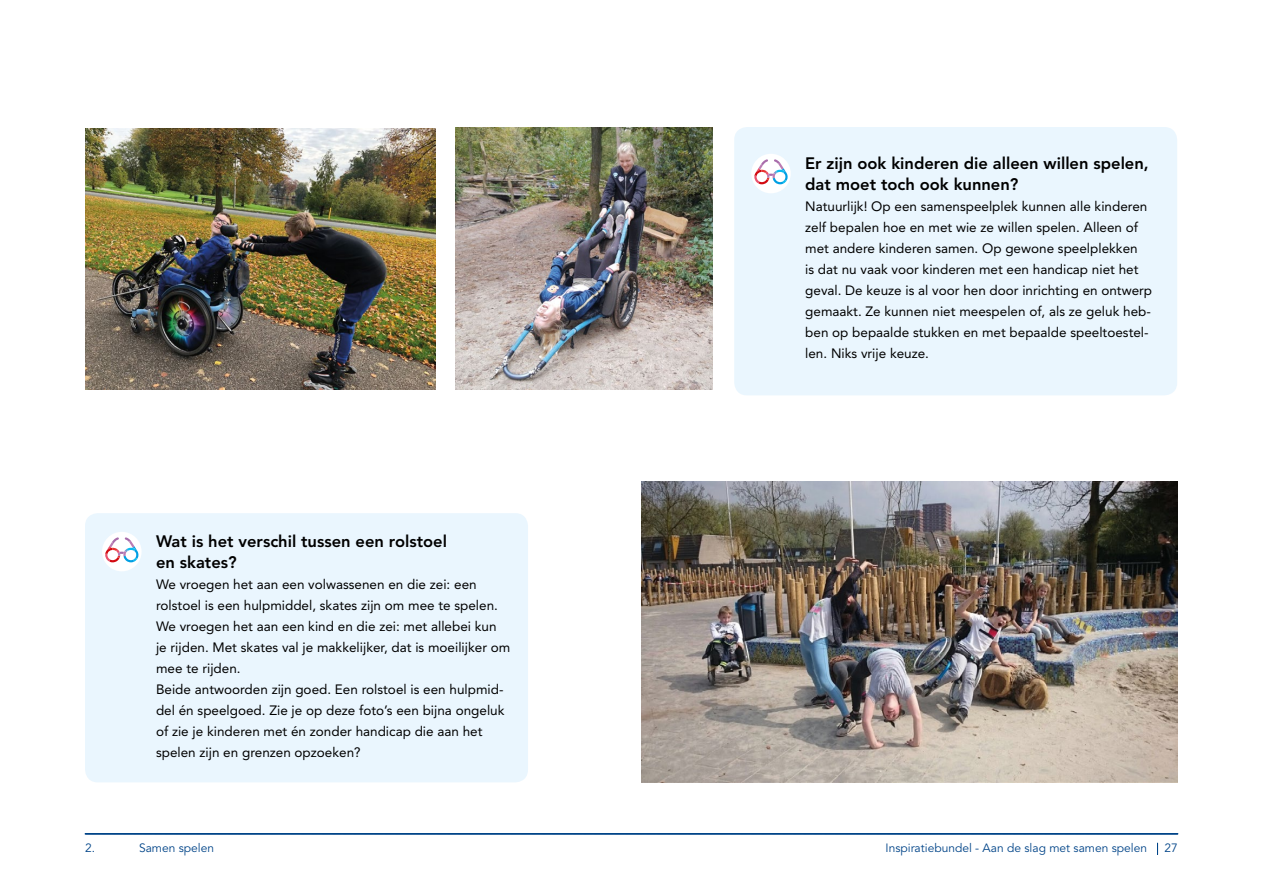
<style>
.page{position:relative;width:1263px;height:893px;background:#fff}
.page>*{position:absolute;margin:0;border:0;box-sizing:border-box;transform-origin:0 0}
.t1{font:800 16.5px/21px "Avenir";color:#000}
.t2{font:13.5px/21px "Avenir";color:#000}
.t3{font:12px "Avenir";color:#048}
</style>
<div class="page">
<svg style="left:85px;top:833px;width:1093px;height:1px"></svg>
<img style="left:85px;top:128px;width:350px;height:262px">
<img style="left:456px;top:127px;width:257px;height:263px">
<img style="left:641px;top:481px;width:536px;height:301px">
<div style="left:85px;top:513px;width:443px;height:269px;background:#eaf6fe;border-radius:13px"></div>
<div style="left:102px;top:532px;width:40px;height:39px;background:#fff;border-radius:50%"></div>
<svg style="left:105px;top:537px;width:33px;height:25px"></svg>
<div style="left:734px;top:127px;width:443px;height:268px;background:#eaf6fe;border-radius:13px"></div>
<div style="left:751px;top:154px;width:40px;height:39px;background:#fff;border-radius:50%"></div>
<svg style="left:754px;top:159px;width:34px;height:25px"></svg>
<p class="t1" style="left:156px;top:531px;width:292px">Wat is het verschil tussen een rolstoel en skates?</p>
<p class="t2" style="left:156px;top:574px;width:356px">We vroegen het aan een volwassenen en die zei: een rolstoel is een hulpmiddel, skates zijn om mee te spelen.<br>We vroegen het aan een kind en die zei: met allebei kun je rijden. Met skates val je makkelijker, dat is moeilijker om mee te rijden.<br>Beide antwoorden zijn goed. Een rolstoel is een hulpmid&shy;del én speelgoed. Zie je op deze foto’s een bijna ongeluk of zie je kinderen met én zonder handicap die aan het spelen zijn en grenzen opzoeken?</p>
<p class="t1" style="left:805px;top:153px;width:345px">Er zijn ook kinderen die alleen willen spelen, dat moet toch ook kunnen?</p>
<p class="t2" style="left:805px;top:196px;width:348px">Natuurlijk! Op een samenspeelplek kunnen alle kinderen zelf bepalen hoe en met wie ze willen spelen. Alleen of met andere kinderen samen. Op gewone speelplekken<br>is dat nu vaak voor kinderen met een handicap niet het geval. De keuze is al voor hen door inrichting en ontwerp gemaakt. Ze kunnen niet meespelen of, als ze geluk heb&shy;ben op bepaalde stukken en met bepaalde speeltoestel&shy;len. Niks vrije keuze.</p>
<p class="t3" style="left:85px;top:841px;width:12px">2.</p>
<p class="t3" style="left:139px;top:841px;width:77px">Samen spelen</p>
<p class="t3" style="left:885px;top:841px;width:263px">Inspiratiebundel - Aan de slag met samen spelen</p>
<p class="t3" style="left:1164px;top:841px;width:15px">27</p>
</div>
